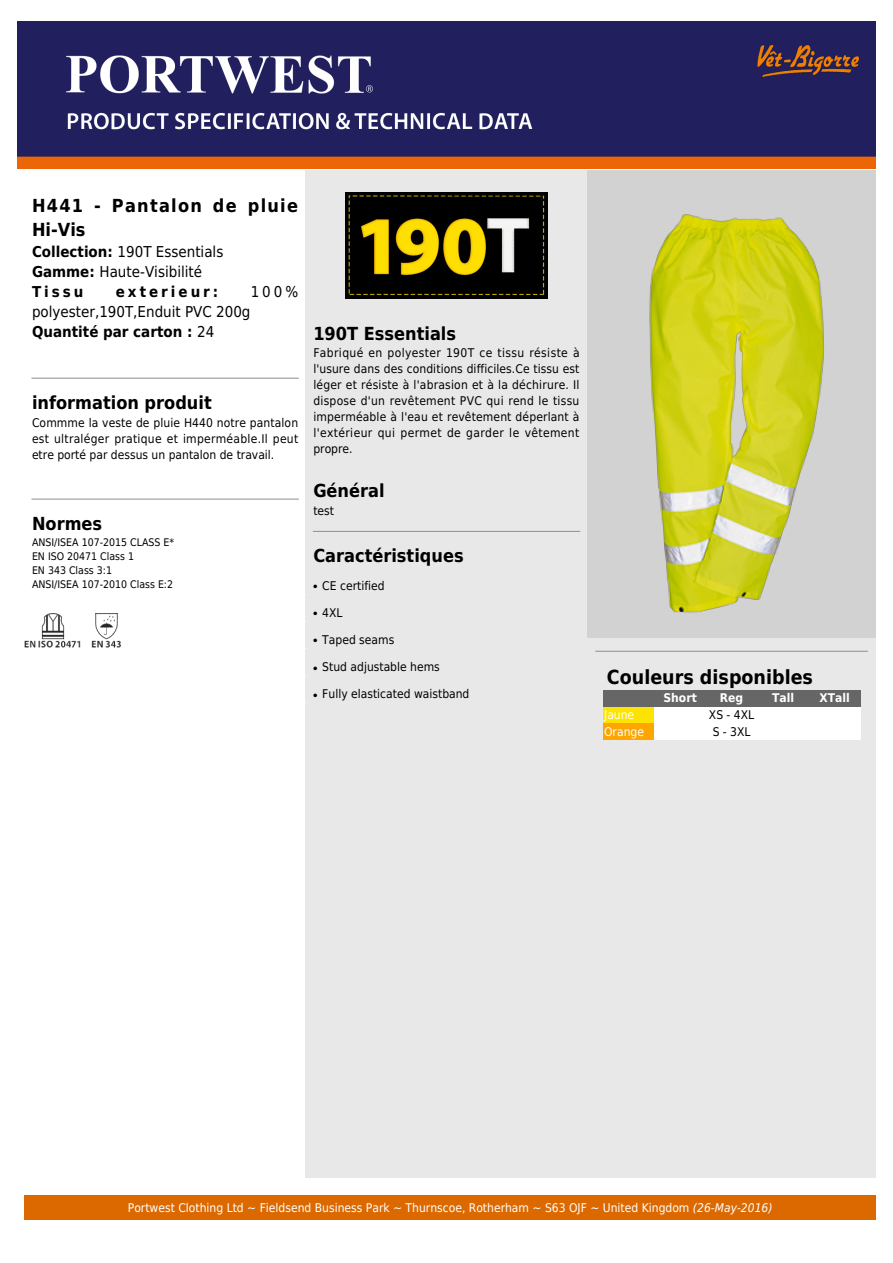
<style>
.page{position:relative;width:893px;height:1263px;background:#fff}
.page>*{position:absolute;margin:0;border:0;box-sizing:border-box;transform-origin:0 0}
.t1{font:700 19.5px "DejaVu Sans Condensed";color:#000}
.t2{font:700 18px "DejaVu Sans Condensed";color:#000}
.t3{font:700 18px/24px "DejaVu Sans Condensed";letter-spacing:.07em;color:#000}
.t4{font:15px/20px "DejaVu Sans Condensed";color:#000}
.t5{font:700 15px "DejaVu Sans Condensed";letter-spacing:.2em;color:#000}
.t6{font:12px/15.9px "DejaVu Sans Condensed";color:#000;text-align:justify}
.t7{font:12px "DejaVu Sans Condensed";color:#fff}
.t8{font:700 12px "DejaVu Sans Condensed";color:#fff}
.t9{font:10.5px/14px "DejaVu Sans Condensed";color:#000}
.s1{font-weight:700}
.s2{font-style:italic}
</style>
<div class="page">
<img style="left:17px;top:21px;width:859px;height:148px">
<div style="left:25px;top:1195px;width:851px;height:25px;background:#dc6900"></div>
<hr style="left:32px;top:378px;width:266px;height:1px;background:#999">
<hr style="left:32px;top:498px;width:266px;height:2px;background:#999">
<img style="left:25px;top:613px;width:56px;height:34px">
<img style="left:91px;top:613px;width:30px;height:34px">
<div style="left:306px;top:170px;width:281px;height:22px;background:#e8e8e8"></div>
<div style="left:306px;top:192px;width:281px;height:107px;background:#e8e8e8"></div>
<img style="left:345px;top:192px;width:203px;height:107px">
<div style="left:306px;top:299px;width:281px;height:22px;background:#e8e8e8"></div>
<div style="left:306px;top:321px;width:281px;height:24px;background:#e8e8e8"></div>
<div style="left:306px;top:345px;width:281px;height:16px;background:#e8e8e8"></div>
<div style="left:306px;top:361px;width:281px;height:16px;background:#e8e8e8"></div>
<div style="left:306px;top:377px;width:281px;height:16px;background:#e8e8e8"></div>
<div style="left:306px;top:393px;width:281px;height:16px;background:#e8e8e8"></div>
<div style="left:306px;top:409px;width:281px;height:16px;background:#e8e8e8"></div>
<div style="left:306px;top:425px;width:281px;height:16px;background:#e8e8e8"></div>
<div style="left:306px;top:441px;width:281px;height:16px;background:#e8e8e8"></div>
<div style="left:306px;top:457px;width:281px;height:22px;background:#e8e8e8"></div>
<div style="left:306px;top:479px;width:281px;height:24px;background:#e8e8e8"></div>
<div style="left:306px;top:503px;width:281px;height:16px;background:#e8e8e8"></div>
<div style="left:306px;top:519px;width:281px;height:25px;background:#e8e8e8"></div>
<hr style="left:313px;top:531px;width:267px;height:1px;background:#999">
<div style="left:306px;top:544px;width:281px;height:24px;background:#e8e8e8"></div>
<div style="left:306px;top:568px;width:281px;height:10px;background:#e8e8e8"></div>
<div style="left:306px;top:578px;width:281px;height:16px;background:#e8e8e8"></div>
<hr style="left:306px;top:594px;width:281px;height:1px;background:#e8e8e8">
<div style="left:306px;top:595px;width:281px;height:10px;background:#e8e8e8"></div>
<div style="left:306px;top:605px;width:281px;height:16px;background:#e8e8e8"></div>
<hr style="left:306px;top:621px;width:281px;height:1px;background:#e8e8e8">
<div style="left:306px;top:622px;width:281px;height:10px;background:#e8e8e8"></div>
<div style="left:306px;top:632px;width:281px;height:16px;background:#e8e8e8"></div>
<hr style="left:306px;top:648px;width:281px;height:1px;background:#e8e8e8">
<div style="left:306px;top:649px;width:281px;height:10px;background:#e8e8e8"></div>
<div style="left:306px;top:659px;width:281px;height:16px;background:#e8e8e8"></div>
<hr style="left:306px;top:675px;width:281px;height:1px;background:#e8e8e8">
<div style="left:306px;top:676px;width:281px;height:10px;background:#e8e8e8"></div>
<div style="left:306px;top:686px;width:281px;height:16px;background:#e8e8e8"></div>
<hr style="left:306px;top:702px;width:281px;height:1px;background:#e8e8e8">
<div style="left:306px;top:703px;width:281px;height:475px;background:#e8e8e8"></div>
<div style="left:587px;top:170px;width:289px;height:22px;background:#d2d2d2"></div>
<div style="left:587px;top:192px;width:289px;height:447px;background:#d2d2d2"></div>
<img style="left:619px;top:214px;width:225px;height:425px">
<div style="left:587px;top:639px;width:289px;height:25px;background:#e8e8e8"></div>
<hr style="left:596px;top:651px;width:271px;height:1px;background:#999">
<div style="left:587px;top:664px;width:289px;height:26px;background:#e8e8e8"></div>
<div style="left:587px;top:690px;width:289px;height:17px;background:#e8e8e8"></div>
<div style="left:603px;top:690px;width:51px;height:17px;background:#666"></div>
<div style="left:654px;top:690px;width:52px;height:17px;background:#666"></div>
<div style="left:706px;top:690px;width:51px;height:17px;background:#666"></div>
<div style="left:757px;top:690px;width:52px;height:17px;background:#666"></div>
<div style="left:809px;top:690px;width:51px;height:17px;background:#666"></div>
<div style="left:587px;top:707px;width:289px;height:16px;background:#e8e8e8"></div>
<div style="left:603px;top:707px;width:51px;height:16px;background:#fce300"></div>
<div style="left:654px;top:707px;width:52px;height:16px;background:#fff"></div>
<div style="left:706px;top:707px;width:51px;height:16px;background:#fff"></div>
<div style="left:757px;top:707px;width:52px;height:16px;background:#fff"></div>
<div style="left:809px;top:707px;width:51px;height:16px;background:#fff"></div>
<div style="left:587px;top:723px;width:289px;height:17px;background:#e8e8e8"></div>
<div style="left:603px;top:723px;width:51px;height:17px;background:#ffa500"></div>
<div style="left:654px;top:723px;width:52px;height:17px;background:#fff"></div>
<div style="left:706px;top:723px;width:51px;height:17px;background:#fff"></div>
<div style="left:757px;top:723px;width:52px;height:17px;background:#fff"></div>
<div style="left:809px;top:723px;width:51px;height:17px;background:#fff"></div>
<div style="left:587px;top:740px;width:289px;height:438px;background:#e8e8e8"></div>
<img style="left:756px;top:38px;width:104px;height:45px">
<h2 class="t3" style="left:32px;top:193px;width:268px">H441 - Pantalon de pluie<br>Hi-Vis</h2>
<p class="t4" style="left:32px;top:242px;width:193px"><span class="s1">Collection:</span> 190T Essentials<br><span class="s1">Gamme:</span> Haute-Visibilité<br><span class="s1">Tissu</span></p>
<p class="t5" style="left:116px;top:279px;width:104px">exterieur:</p>
<p class="t4" style="left:251px;top:281px;width:49px">100%</p>
<p class="t4" style="left:32px;top:301px;width:220px">polyester,190T,Enduit PVC 200g<br><span class="s1">Quantité par carton :</span> 24</p>
<h2 class="t2" style="left:32px;top:388px;width:181px">information produit</h2>
<p class="t6" style="left:32px;top:414px;width:268px">Commme la veste de pluie H440 notre pantalon est ultraléger pratique et imperméable.Il peut etre porté par dessus un pantalon de travail.</p>
<h2 class="t2" style="left:32px;top:509px;width:72px">Normes</h2>
<p class="t9" style="left:32px;top:535px;width:144px">ANSI/ISEA 107-2015 CLASS E*<br>EN ISO 20471 Class 1<br>EN 343 Class 3:1<br>ANSI/ISEA 107-2010 Class E:2</p>
<h2 class="t2" style="left:313px;top:318px;width:144px">190T Essentials</h2>
<p class="t6" style="left:313px;top:345px;width:268px">Fabriqué en polyester 190T ce tissu résiste à l'usure dans des conditions difficiles.Ce tissu est léger et résiste à l'abrasion et à la déchirure. Il dispose d'un revêtement PVC qui rend le tissu imperméable à l'eau et revêtement déperlant à l'extérieur qui permet de garder le vêtement propre.</p>
<h2 class="t2" style="left:313px;top:476px;width:73px">Général</h2>
<p class="t6" style="left:313px;top:503px;width:22px">test</p>
<h2 class="t2" style="left:313px;top:541px;width:152px">Caractéristiques</h2>
<p class="t6" style="left:313px;top:578px;width:73px">● CE certified</p>
<p class="t6" style="left:313px;top:605px;width:31px">● 4XL</p>
<p class="t6" style="left:313px;top:632px;width:82px">● Taped seams</p>
<p class="t6" style="left:313px;top:659px;width:128px">● Stud adjustable hems</p>
<p class="t6" style="left:313px;top:686px;width:158px">● Fully elasticated waistband</p>
<h1 class="t1" style="left:607px;top:661px;width:208px">Couleurs disponibles</h1>
<p class="t8" style="left:663px;top:688px;width:35px">Short</p>
<p class="t8" style="left:720px;top:688px;width:25px">Reg</p>
<p class="t8" style="left:772px;top:688px;width:24px">Tall</p>
<p class="t8" style="left:819px;top:688px;width:32px">XTall</p>
<p class="t7" style="left:604px;top:705px;width:32px">Jaune</p>
<p class="t6" style="left:709px;top:707px;width:47px">XS - 4XL</p>
<p class="t7" style="left:604px;top:722px;width:41px">Orange</p>
<p class="t6" style="left:713px;top:723px;width:39px">S - 3XL</p>
<p class="t7" style="left:128px;top:1198px;width:646px">Portwest Clothing Ltd ~ Fieldsend Business Park ~ Thurnscoe, Rotherham ~ S63 OJF ~ United Kingdom <span class="s2">(26-May-2016)</span></p>
</div>
